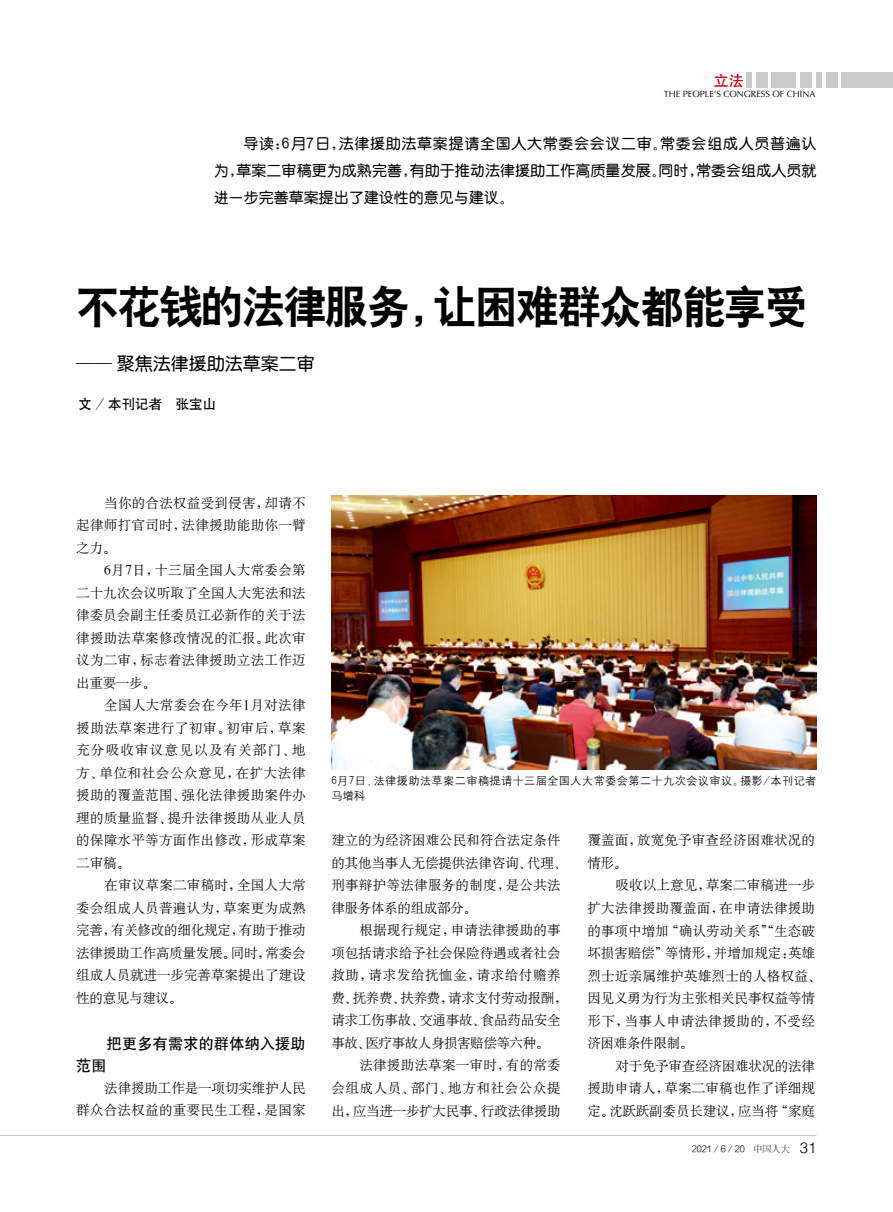
<style>
.page{position:relative;width:893px;height:1212px;background:#fff}
.page>*{position:absolute;margin:0;border:0;box-sizing:border-box;transform-origin:0 0}
.t1{font:45px "H Yb 2 gj";letter-spacing:-.04em;color:#000;scale:.96 1}
.t2{font:18px "H Ye 3 gj";color:#000}
.t3{font:15px/27px "H Ye 3 gj";letter-spacing:.005em;color:#000;text-align:justify}
.t4{font:15px "H Yb 1 gj";letter-spacing:.02em;color:#000}
.t5{font:15px "H Yb 1 gj";color:#c7000b}
.t6{font:13.5px/22.5px "H Ya 6 gj";letter-spacing:.01em;color:#000;text-align:justify}
.t7{font:13.5px "H Yb 1 gj";color:#000}
.t8{font:11.25px/15px "H Yg 2 gj";letter-spacing:.03em;color:#000}
.t9{font:9px "Optima";color:#000}
.t10{font:9px "FZZDXJW GB1 0";color:#000}
.s1{font-family:"FZSYJW GB1 0"}
.s2{font-family:"Helvetica";font-weight:300;font-size:15px}
</style>
<div class="page">
<div style="left:841px;top:73px;width:52px;height:15px;background:#c9caca"></div>
<div style="left:816px;top:73px;width:5px;height:15px;background:#c9caca"></div>
<div style="left:746px;top:73px;width:5px;height:15px;background:#c9caca"></div>
<div style="left:772px;top:73px;width:24px;height:15px;background:#c9caca"></div>
<div style="left:756px;top:73px;width:11px;height:15px;background:#c9caca"></div>
<div style="left:826px;top:73px;width:11px;height:15px;background:#c9caca"></div>
<div style="left:800px;top:73px;width:12px;height:15px;background:#c9caca"></div>
<hr style="left:0;top:1135px;width:816px;height:1px;background:#c9caca">
<img style="left:331px;top:496px;width:485px;height:273px">
<p class="t5" style="left:714px;top:73px;width:31px">立法</p>
<p class="t9" style="left:664px;top:89px;width:153px">THE PEOPLE’S CONGRESS OF CHINA</p>
<p class="t3" style="left:214px;top:130px;width:604px;text-indent:30px">导读：6月7日，法律援助法草案提请全国人大常委会会议二审。常委会组成人员普遍认为，草案二审稿更为成熟完善，有助于推动法律援助工作高质量发展。同时，常委会组成人员就进一步完善草案提出了建设性的意见与建议。</p>
<h1 class="t1" style="left:76px;top:284px;width:764px">不花钱的法律服务，让困难群众都能享受</h1>
<h2 class="t2" style="left:76px;top:354px;width:240px">—— 聚焦法律援助法草案二审</h2>
<p class="t7" style="left:78px;top:398px;width:139px">文 / 本刊记者 张宝山</p>
<p class="t6" style="left:76px;top:491px;width:231px;text-indent:28px">当你的合法权益受到侵害，却请不起律师打官司时，法律援助能助你一臂之力。</p>
<p class="t6" style="left:76px;top:559px;width:231px;text-indent:28px">6月7日，十三届全国人大常委会第二十九次会议听取了全国人大宪法和法律委员会副主任委员江必新作的关于法律援助法草案修改情况的汇报。此次审议为二审，标志着法律援助立法工作迈出重要一步。</p>
<p class="t6" style="left:76px;top:694px;width:231px;text-indent:28px">全国人大常委会在今年1月对法律援助法草案进行了初审。初审后，草案充分吸收审议意见以及有关部门、地方、单位和社会公众意见，在扩大法律援助的覆盖范围、强化法律援助案件办理的质量监督、提升法律援助从业人员的保障水平等方面作出修改，形成草案二审稿。</p>
<p class="t6" style="left:76px;top:874px;width:231px;text-indent:28px">在审议草案二审稿时，全国人大常委会组成人员普遍认为，草案更为成熟完善，有关修改的细化规定，有助于推动法律援助工作高质量发展。同时，常委会组成人员就进一步完善草案提出了建设性的意见与建议。</p>
<p class="t4" style="left:107px;top:1036px;width:200px">把更多有需求的群体纳入援助</p>
<p class="t4" style="left:76px;top:1058px;width:32px">范围</p>
<p class="t6" style="left:76px;top:1076px;width:231px;text-align:right">法律援助工作是一项切实维护人民<br>群众合法权益的重要民生工程，是国家</p>
<p class="t8" style="left:331px;top:773px;width:487px">6月7日，法律援助法草案二审稿提请十三届全国人大常委会第二十九次会议审议。摄影/本刊记者马增科</p>
<p class="t6" style="left:331px;top:829px;width:238px;text-align:left">建立的为经济困难公民和符合法定条件的其他当事人无偿提供法律咨询、代理、刑事辩护等法律服务的制度，是公共法律服务体系的组成部分。</p>
<p class="t6" style="left:331px;top:919px;width:238px;text-align:left;text-indent:28px">根据现行规定，申请法律援助的事项包括请求给予社会保险待遇或者社会救助，请求发给抚恤金，请求给付赡养费、抚养费、扶养费，请求支付劳动报酬，请求工伤事故、交通事故、食品药品安全事故、医疗事故人身损害赔偿等六种。</p>
<p class="t6" style="left:331px;top:1054px;width:231px;text-indent:28px">法律援助法草案一审时，有的常委会组成人员、部门、地方和社会公众提出，应当进一步扩大民事、行政法律援助</p>
<p class="t6" style="left:587px;top:829px;width:229px">覆盖面，放宽免予审查经济困难状况的情形。</p>
<p class="t6" style="left:587px;top:874px;width:236px;text-align:left;text-indent:28px">吸收以上意见，草案二审稿进一步扩大法律援助覆盖面，在申请法律援助的事项中增加“确认劳动关系”“生态破坏损害赔偿”等情形，并增加规定：英雄烈士近亲属维护英雄烈士的人格权益、因见义勇为行为主张相关民事权益等情形下，当事人申请法律援助的，不受经济困难条件限制。</p>
<p class="t6" style="left:587px;top:1054px;width:229px;text-indent:28px">对于免予审查经济困难状况的法律援助申请人，草案二审稿也作了详细规定。沈跃跃副委员长建议，应当将“家庭</p>
<p class="t10" style="left:692px;top:1144px;width:126px">2021／6／20 <span class="s1">中国人大</span> <span class="s2">31</span></p>
</div>
